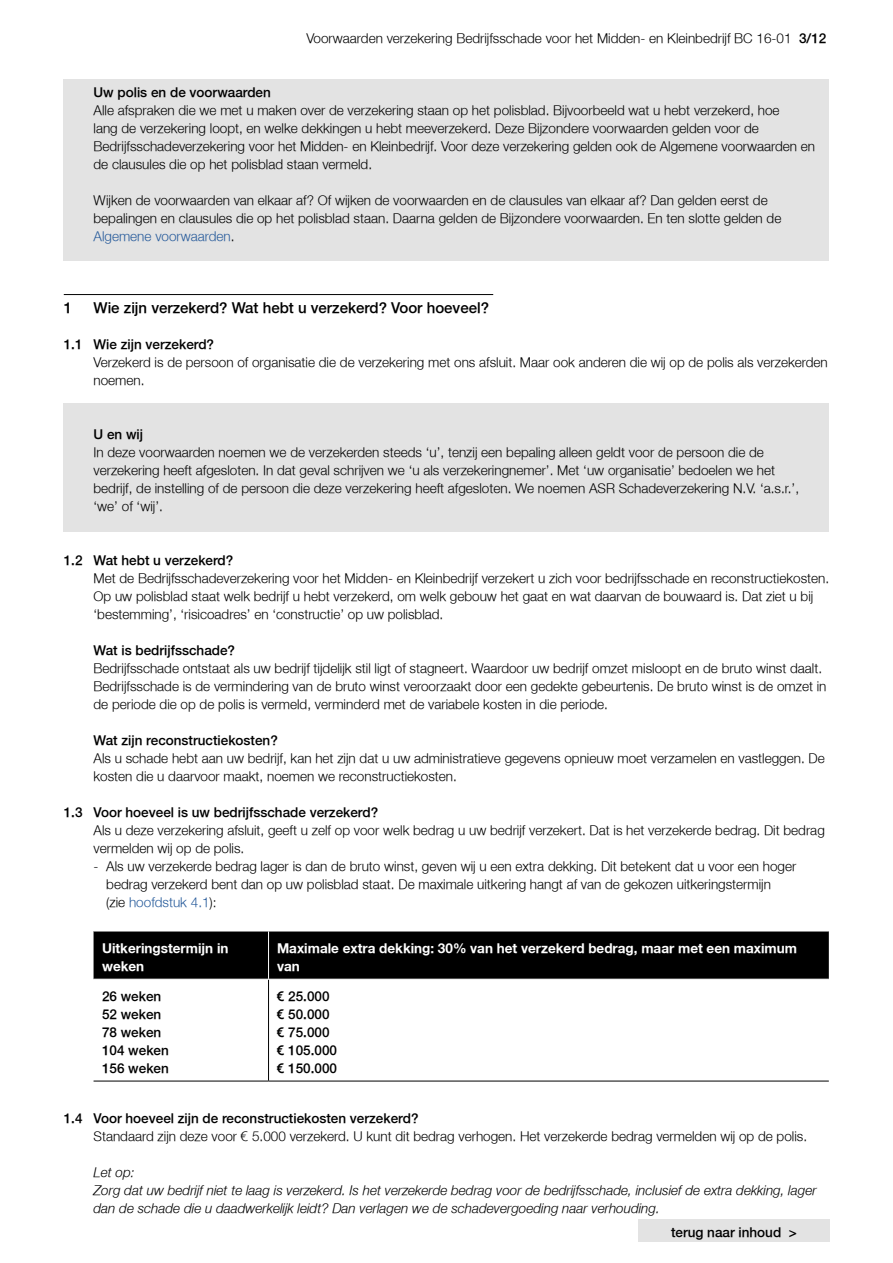
<style>
.page{position:relative;width:893px;height:1263px;background:#fff}
.page>*{position:absolute;margin:0;border:0;box-sizing:border-box;transform-origin:0 0}
.t1{font:300 15px "Fortis Helvetica";color:#000}
.t2{font:300 13.5px/18px "Fortis Helvetica";color:#000}
.t3{font:300 13.5px/18px "Fortis Helvetica";color:#000}
.t4{font:italic 300 13.5px/18px "Fortis Helvetica";color:#000}
.t5{font:700 13.5px/18px "Fortis Helvetica";color:#fff}
.s1{font-style:inherit}
.s2{color:#275b9b}
</style>
<div class="page">
<div style="left:638px;top:1219px;width:192px;height:23px;background:#e3e3e3"></div>
<div style="left:64px;top:79px;width:765px;height:21px;background:#e3e3e3"></div>
<div style="left:64px;top:97px;width:765px;height:74px;background:#e3e3e3"></div>
<div style="left:64px;top:169px;width:765px;height:20px;background:#e3e3e3"></div>
<div style="left:64px;top:187px;width:765px;height:56px;background:#e3e3e3"></div>
<div style="left:64px;top:241px;width:765px;height:20px;background:#e3e3e3"></div>
<hr style="left:64px;top:294px;width:429px;height:1px;background:#000">
<div style="left:64px;top:403px;width:765px;height:20px;background:#e3e3e3"></div>
<div style="left:64px;top:421px;width:765px;height:21px;background:#e3e3e3"></div>
<div style="left:64px;top:439px;width:765px;height:74px;background:#e3e3e3"></div>
<div style="left:64px;top:511px;width:765px;height:20px;background:#e3e3e3"></div>
<div style="left:94px;top:932px;width:735px;height:47px;background:#000"></div>
<hr style="left:268px;top:979px;width:1px;height:102px;background:#000">
<hr style="left:94px;top:1081px;width:175px;height:1px;background:#000">
<hr style="left:269px;top:1081px;width:560px;height:1px;background:#000">
<hr style="left:268px;top:931px;width:1px;height:48px;background:#fff">
<hr style="left:94px;top:979px;width:175px;height:1px;background:#fff">
<p class="t2" style="left:306px;top:29px;width:521px">Voorwaarden verzekering Bedrijfsschade voor het Midden- en Kleinbedrijf BC 16-01 <span class="s1">3/12</span></p>
<p class="t3" style="left:94px;top:83px;width:179px">Uw polis en de voorwaarden</p>
<p class="t2" style="left:94px;top:101px;width:723px">Alle afspraken die we met u maken over de verzekering staan op het polisblad. Bijvoorbeeld wat u hebt verzekerd, hoe<br>lang de verzekering loopt, en welke dekkingen u hebt meeverzekerd. Deze Bijzondere voorwaarden gelden voor de Bedrijfsschadeverzekering voor het Midden- en Kleinbedrijf. Voor deze verzekering gelden ook de Algemene voorwaarden en de clausules die op het polisblad staan vermeld.</p>
<p class="t2" style="left:94px;top:191px;width:689px">Wijken de voorwaarden van elkaar af? Of wijken de voorwaarden en de clausules van elkaar af? Dan gelden eerst de bepalingen en clausules die op het polisblad staan. Daarna gelden de Bijzondere voorwaarden. En ten slotte gelden de<br><span class="s2">Algemene voorwaarden</span>.</p>
<p class="t1" style="left:64px;top:298px;width:10px">1</p>
<p class="t1" style="left:94px;top:298px;width:397px">Wie zijn verzekerd? Wat hebt u verzekerd? Voor hoeveel?</p>
<p class="t3" style="left:64px;top:335px;width:152px">1.1 Wie zijn verzekerd?</p>
<p class="t2" style="left:94px;top:353px;width:736px">Verzekerd is de persoon of organisatie die de verzekering met ons afsluit. Maar ook anderen die wij op de polis als verzekerden noemen.</p>
<p class="t3" style="left:94px;top:425px;width:51px">U en wij</p>
<p class="t2" style="left:94px;top:443px;width:707px">In deze voorwaarden noemen we de verzekerden steeds ‘u’, tenzij een bepaling alleen geldt voor de persoon die de verzekering heeft afgesloten. In dat geval schrijven we ‘u als verzekeringnemer’. Met ‘uw organisatie’ bedoelen we het bedrijf, de instelling of de persoon die deze verzekering heeft afgesloten. We noemen ASR Schadeverzekering N.V. ‘a.s.r.’, ‘we’ of ‘wij’.</p>
<p class="t3" style="left:64px;top:551px;width:171px">1.2 Wat hebt u verzekerd?</p>
<p class="t2" style="left:94px;top:569px;width:737px">Met de Bedrijfsschadeverzekering voor het Midden- en Kleinbedrijf verzekert u zich voor bedrijfsschade en reconstructiekosten.<br>Op uw polisblad staat welk bedrijf u hebt verzekerd, om welk gebouw het gaat en wat daarvan de bouwaard is. Dat ziet u bij ‘bestemming’, ‘risicoadres’ en ‘constructie’ op uw polisblad.</p>
<p class="t3" style="left:94px;top:641px;width:143px">Wat is bedrijfsschade?</p>
<p class="t2" style="left:94px;top:659px;width:734px">Bedrijfsschade ontstaat als uw bedrijf tijdelijk stil ligt of stagneert. Waardoor uw bedrijf omzet misloopt en de bruto winst daalt.<br>Bedrijfsschade is de vermindering van de bruto winst veroorzaakt door een gedekte gebeurtenis. De bruto winst is de omzet in de periode die op de polis is vermeld, verminderd met de variabele kosten in die periode.</p>
<p class="t3" style="left:94px;top:731px;width:186px">Wat zijn reconstructiekosten?</p>
<p class="t2" style="left:94px;top:749px;width:733px">Als u schade hebt aan uw bedrijf, kan het zijn dat u uw administratieve gegevens opnieuw moet verzamelen en vastleggen. De kosten die u daarvoor maakt, noemen we reconstructiekosten.</p>
<p class="t3" style="left:64px;top:803px;width:316px">1.3 Voor hoeveel is uw bedrijfsschade verzekerd?</p>
<p class="t2" style="left:94px;top:821px;width:733px">Als u deze verzekering afsluit, geeft u zelf op voor welk bedrag u uw bedrijf verzekert. Dat is het verzekerde bedrag. Dit bedrag vermelden wij op de polis.</p>
<p class="t2" style="left:106px;top:857px;width:691px;text-indent:-13px">- Als uw verzekerde bedrag lager is dan de bruto winst, geven wij u een extra dekking. Dit betekent dat u voor een hoger bedrag verzekerd bent dan op uw polisblad staat. De maximale uitkering hangt af van de gekozen uitkeringstermijn<br>(zie <span class="s2">hoofdstuk 4.1</span>):</p>
<p class="t5" style="left:102px;top:939px;width:128px">Uitkeringstermijn in weken</p>
<p class="t5" style="left:277px;top:939px;width:521px">Maximale extra dekking: 30% van het verzekerd bedrag, maar met een maximum van</p>
<p class="t3" style="left:102px;top:987px;width:68px">26 weken<br>52 weken<br>78 weken<br>104 weken<br>156 weken</p>
<p class="t3" style="left:277px;top:987px;width:62px">€ 25.000 € 50.000 € 75.000 € 105.000 € 150.000</p>
<p class="t3" style="left:64px;top:1109px;width:356px">1.4 Voor hoeveel zijn de reconstructiekosten verzekerd?</p>
<p class="t2" style="left:94px;top:1127px;width:715px">Standaard zijn deze voor € 5.000 verzekerd. U kunt dit bedrag verhogen. Het verzekerde bedrag vermelden wij op de polis.</p>
<p class="t4" style="left:94px;top:1163px;width:724px">Let op:<br>Zorg dat uw bedrijf niet te laag is verzekerd. Is het verzekerde bedrag voor de bedrijfsschade, inclusief de extra dekking, lager dan de schade die u daadwerkelijk leidt? Dan verlagen we de schadevergoeding naar verhouding.</p>
<p class="t3" style="left:671px;top:1224px;width:127px">terug naar inhoud &gt;</p>
</div>
